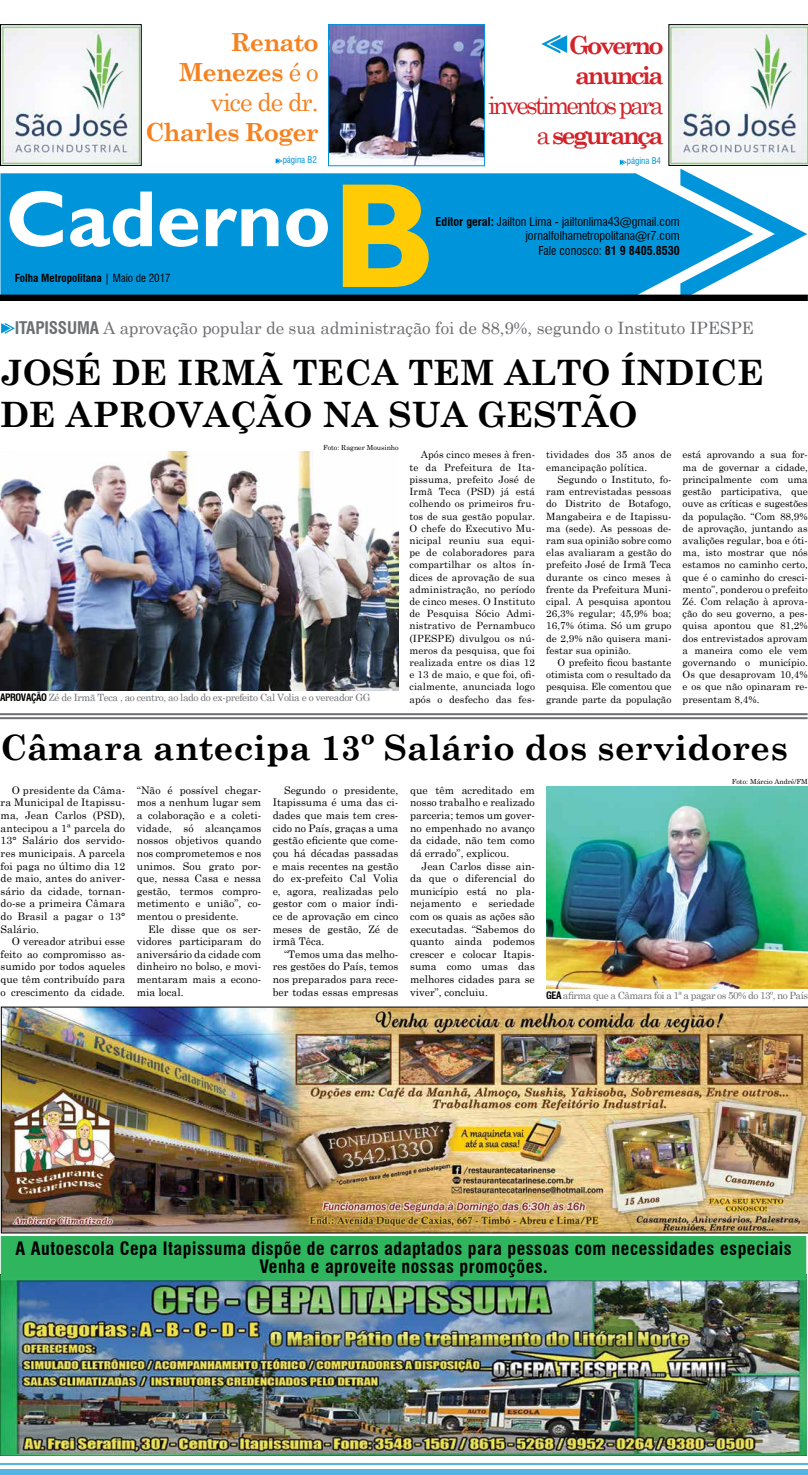
<style>
.page{position:relative;width:808px;height:1475px;background:#fff}
.page>*{position:absolute;margin:0;border:0;box-sizing:border-box;transform-origin:0 0}
.t1{font:700 150px "Gill Sans";color:#ffcb05}
.t2{font:700 80px "Gill Sans";color:#fff}
.t3{font:700 35px "Century Schoolbook";color:#000}
.t4{font:700 25px/30px "Century Schoolbook";letter-spacing:-.04em;color:#f58220;text-align:right}
.t5{font:25px/30px "Century Schoolbook";letter-spacing:-.11em;color:#d2232a;text-align:right}
.t6{font:700 25px/30px "Century Schoolbook";letter-spacing:-.11em;color:#d2232a}
.t7{font:700 condensed 18px/18.2px "Swiss 721 BT";letter-spacing:.03em;color:#000;text-align:center}
.t8{font:17px "Century Schoolbook";letter-spacing:-.01em;color:#6d6e71}
.t9{font:condensed 12px/14.4px "Swiss 721 BT";color:#000;text-align:right}
.t10{font:700 condensed 11px "Swiss 721 BT";color:#000}
.t11{font:10.5px/12.6px "Century Schoolbook";color:#000;text-align:justify}
.t12{font:10px/12.2px "Century Schoolbook";color:#000;text-align:justify}
.t13{font:10px "Century Schoolbook";letter-spacing:-.04em;color:#6d6e71}
.t14{font:condensed 9px "Swiss 721 BT";color:#0095da}
.t15{font:7px "Century Schoolbook";color:#000}
.s1{font-weight:400}
.s2{font-weight:700}
.s3{font-family:"Swiss 721 BT";font-weight:700;font-stretch:condensed}
.s4{font-family:"Swiss 721 BT";font-weight:700;font-stretch:condensed;color:#000}
</style>
<div class="page">
<hr style="left:0;top:1462px;width:808px;height:2px;background:#55b4e6">
<div style="left:0;top:1468px;width:808px;height:6px;background:#55b4e6"></div>
<svg style="left:0;top:168px;width:807px;height:127px;background:#23a3de"></svg>
<div style="left:0;top:295px;width:807px;height:5px;background:#000"></div>
<div style="left:0;top:295px;width:808px;height:6px;border:1px solid #000"></div>
<svg style="left:541px;top:35px;width:26px;height:19px"></svg>
<img style="left:330px;top:26px;width:153px;height:138px">
<div style="left:328px;top:24px;width:157px;height:142px;border:1px solid #0095da"></div>
<svg style="left:276px;top:158px;width:7px;height:6px"></svg>
<svg style="left:620px;top:159px;width:7px;height:6px"></svg>
<img style="left:2px;top:26px;width:138px;height:138px">
<div style="left:0;top:24px;width:142px;height:142px;border:1px solid #000"></div>
<svg style="left:668px;top:24px;width:140px;height:142px"></svg>
<svg style="left:1px;top:323px;width:14px;height:11px"></svg>
<img style="left:0;top:451px;width:399px;height:239px">
<svg style="left:0;top:1006px;width:1px;height:449px"></svg>
<img style="left:1px;top:1280px;width:805px;height:175px">
<div style="left:1px;top:1236px;width:805px;height:43px;background:#2eb55e"></div>
<div style="left:1px;top:1235px;width:805px;height:45px;border:1px solid #38b564"></div>
<img style="left:1px;top:1006px;width:807px;height:227px">
<hr style="left:0;top:713px;width:808px;height:2px;background:#6d6e71">
<hr style="left:0;top:717px;width:808px;height:2px;background:#6d6e71">
<img style="left:546px;top:786px;width:262px;height:202px">
<h3 class="t4" style="left:179px;top:25px;width:141px">Renato<br>Menezes <span class="s1">é o vice de dr.</span></h3>
<h3 class="t4" style="left:145px;top:115px;width:175px">Charles Roger</h3>
<h3 class="t6" style="left:569px;top:28px;width:96px">Governo anuncia</h3>
<h3 class="t5" style="left:488px;top:87px;width:177px">investimentos para a <span class="s2">segurança</span></h3>
<p class="t14" style="left:283px;top:154px;width:36px">página B2</p>
<p class="t14" style="left:627px;top:155px;width:36px">página B4</p>
<h2 class="t2" style="left:6px;top:171px;width:326px">Caderno</h2>
<p class="t10" style="left:15px;top:271px;width:157px">Folha Metropolitana <span class="s1">| Maio de 2017</span></p>
<h1 class="t1" style="left:331px;top:146px;width:106px">B</h1>
<p class="t9" style="left:436px;top:214px;width:246px"><span class="s2">Editor geral:</span> Jailton Lima - jailtonlima43@gmail.com jornalfolhametropolitana@r7.com</p>
<p class="t9" style="left:538px;top:243px;width:143px">Fale conosco: <span class="s2">81 9 8405.8530</span></p>
<h3 class="t8" style="left:15px;top:313px;width:740px"><span class="s3">itapissuma</span> A aprovação popular de sua administração foi de 88,9%, segundo o Instituto IPESPE</h3>
<h3 class="t3" style="left:0;top:345px;width:438px">José de Irmã Teca tem</h3>
<h3 class="t3" style="left:504px;top:345px;width:214px">alto índice</h3>
<h3 class="t3" style="left:0;top:387px;width:504px">de apr ovação na sua gest</h3>
<h3 class="t3" style="left:582px;top:387px;width:57px">ão</h3>
<p class="t12" style="left:409px;top:448px;width:127px;text-indent:11px">Após cinco meses à fren&shy;te da Prefeitura de Ita&shy;pissuma, prefeito José de Irmã Teca (PSD) já está colhendo os primeiros fru&shy;tos de sua gestão popular.<br>O chefe do Executivo Mu&shy;nicipal reuniu sua equi&shy;pe de colaboradores para compartilhar os altos ín&shy;dices de aprovação de sua administração, no período de cinco meses. O Instituto de Pesquisa Sócio Admi&shy;nistrativo de Pernambuco (IPESPE) divulgou os nú&shy;meros da pesquisa, que foi realizada entre os dias 12 e 13 de maio, e que foi, ofi&shy;cialmente, anunciada logo</p>
<p class="t13" style="left:0;top:689px;width:372px"><span class="s4">aprovação</span> Zé de Irmã Teca , ao centro, ao lado do ex-prefeito Cal Volia e o vereador GG</p>
<p class="t12" style="left:409px;top:692px;width:127px">após o desfecho das fes-</p>
<p class="t15" style="left:323px;top:441px;width:77px">Foto: Ragner Mousinho</p>
<p class="t12" style="left:682px;top:448px;width:127px">está aprovando a sua for&shy;ma de governar a cidade, principalmente com uma gestão participativa, que ouve as críticas e sugestões da população. “Com 88,9% de aprovação, juntando as avalições regular, boa e óti&shy;ma, isto mostrar que nós estamos no caminho certo, que é o caminho do cresci&shy;mento”, ponderou o prefeito Zé. Com relação à aprova&shy;ção do seu governo, a pes&shy;quisa apontou que 81,2% dos entrevistados aprovam a maneira como ele vem governando o município.<br>Os que desaprovam 10,4% e os que não opinaram re&shy;presentam 8,4%.</p>
<p class="t12" style="left:546px;top:448px;width:127px">tividades dos 35 anos de emancipação política.</p>
<p class="t12" style="left:546px;top:472px;width:127px;text-indent:11px">Segundo o Instituto, fo&shy;ram entrevistadas pessoas do Distrito de Botafogo, Mangabeira e de Itapissu&shy;ma (sede). As pessoas de&shy;ram sua opinião sobre como elas avaliaram a gestão do prefeito José de Irmã Teca durante os cinco meses à frente da Prefeitura Muni&shy;cipal. A pesquisa apontou 26,3% regular; 45,9% boa; 16,7% ótima. Só um grupo de 2,9% não quisera mani&shy;festar sua opinião.</p>
<p class="t12" style="left:546px;top:655px;width:127px;text-indent:11px">O prefeito ficou bastante otimista com o resultado da pesquisa. Ele comentou que grande parte da população</p>
<h3 class="t3" style="left:0;top:719px;width:789px">Câmara antecipa 13º Salário dos servidores</h3>
<p class="t11" style="left:1px;top:782px;width:126px;text-indent:11px">O presidente da Câma&shy;ra Municipal de Itapissu&shy;ma, Jean Carlos (PSD), antecipou a 1ª parcela do 13° Salário dos servido&shy;res municipais. A parcela foi paga no último dia 12 de maio, antes do aniver&shy;sário da cidade, tornan&shy;do-se a primeira Câmara do Brasil a pagar o 13° Salário.</p>
<p class="t11" style="left:1px;top:934px;width:126px;text-indent:11px">O vereador atribui esse feito ao compromisso as&shy;sumido por todos aqueles que têm contribuído para o crescimento da cidade.</p>
<p class="t15" style="left:732px;top:775px;width:77px">Foto: Márcio André/FM</p>
<p class="t11" style="left:137px;top:782px;width:126px">“Não é possível chegar&shy;mos a nenhum lugar sem a colaboração e a coleti&shy;vidade, só alcançamos nossos objetivos quando nos comprometemos e nos unimos. Sou grato por&shy;que, nessa Casa e nessa gestão, termos compro&shy;metimento e união”, co&shy;mentou o presidente.</p>
<p class="t11" style="left:137px;top:921px;width:126px;text-indent:11px">Ele disse que os ser&shy;vidores participaram do aniversário da cidade com dinheiro no bolso, e movi&shy;mentaram mais a econo&shy;mia local.</p>
<p class="t11" style="left:410px;top:782px;width:126px">que têm acreditado em nosso trabalho e realizado parceria; temos um gover&shy;no empenhado no avanço da cidade, não tem como dá errado”, explicou.</p>
<p class="t11" style="left:410px;top:858px;width:126px;text-indent:11px">Jean Carlos disse ain&shy;da que o diferencial do município está no pla&shy;nejamento e seriedade com os quais as ações são executadas. “Sabemos do quanto ainda podemos crescer e colocar Itapis&shy;suma como umas das melhores cidades para se viver”, concluiu.</p>
<p class="t11" style="left:273px;top:782px;width:127px;text-indent:11px">Segundo o presidente, Itapissuma é uma das ci&shy;dades que mais tem cres&shy;cido no País, graças a uma gestão eficiente que come&shy;çou há décadas passadas e mais recentes na gestão do ex-prefeito Cal Volia e, agora, realizadas pelo gestor com o maior índi&shy;ce de aprovação em cinco meses de gestão, Zé de irmã Têca.</p>
<p class="t11" style="left:273px;top:946px;width:127px;text-indent:11px">“Temos uma das melho&shy;res gestões do País, temos nos preparados para rece&shy;ber todas essas empresas</p>
<p class="t13" style="left:546px;top:986px;width:263px"><span class="s4">Gea</span> afirma que a Câmara foi a 1ª a pagar os 50% do 13º, no País</p>
<h3 class="t7" style="left:15px;top:1238px;width:778px">A Autoescola Cepa Itapissuma dispõe de carros adaptados para pessoas com necessidades especiais<br>Venha e aproveite nossas promoções.</h3>
</div>
